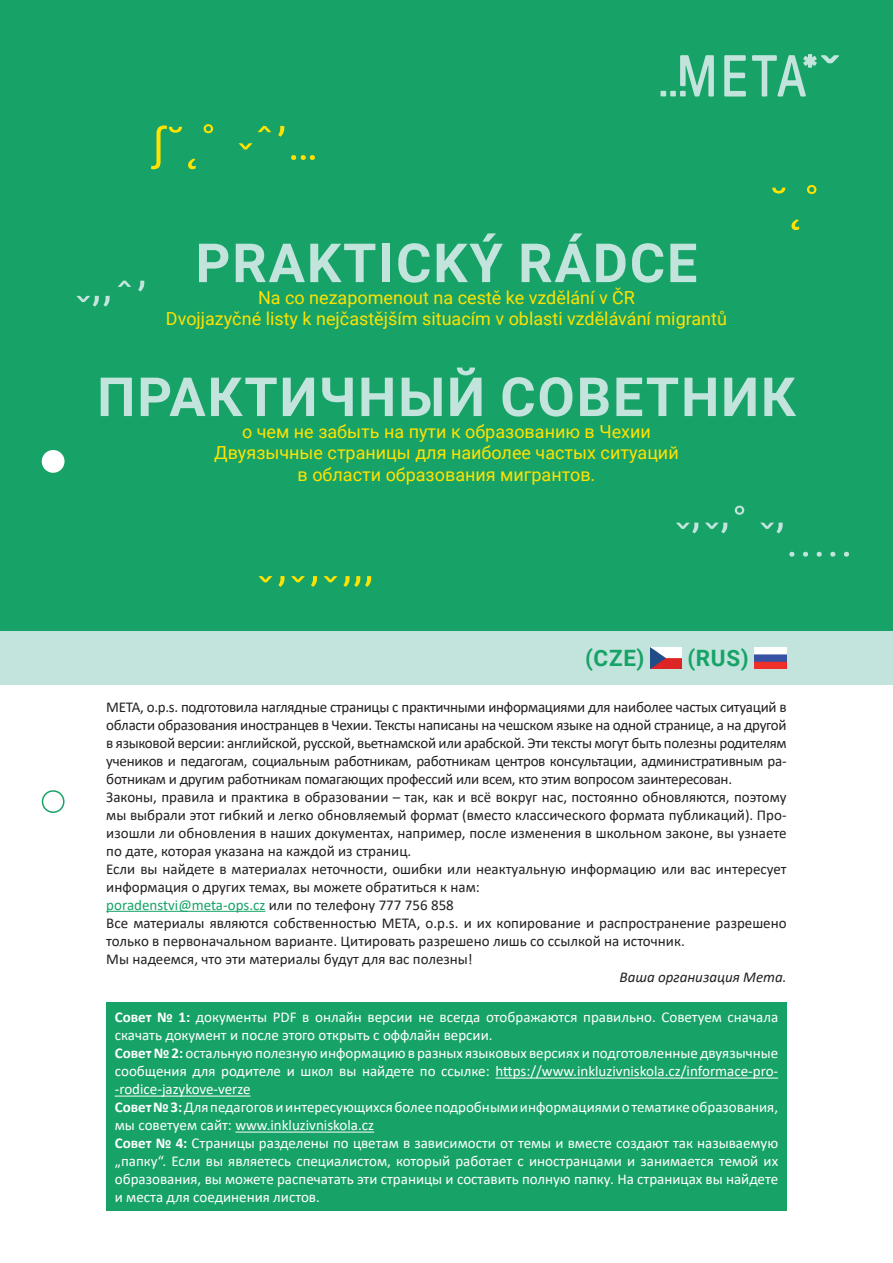
<style>
.page{position:relative;width:893px;height:1263px;background:#fff}
.page>*{position:absolute;margin:0;border:0;box-sizing:border-box;transform-origin:0 0}
.t1{font:700 54px "Roboto";letter-spacing:.035em;color:#c2e4dc}
.t2{font:700 22.5px "Roboto";color:#17a367}
.t3{font:18px/21.6px "Roboto";color:#ffe201;text-align:center}
.t4{font:15px/18px "Calibri";letter-spacing:-.005em;color:#231f20}
.t5{font:15px/18px "Calibri";color:#fff}
.t6{font:italic 15px "Calibri";color:#231f20}
.s1{color:#17a367}
.s2{font-weight:700}
</style>
<div class="page">
<div style="left:0;top:0;width:893px;height:631px;background:#17a367"></div>
<div style="left:43px;top:451px;width:21px;height:21px;background:#fff;border-radius:50%"></div>
<div style="left:42px;top:450px;width:23px;height:23px;border:2px solid #fff;border-radius:50%"></div>
<div style="left:42px;top:790px;width:23px;height:23px;border:2px solid #17a367;border-radius:50%"></div>
<svg style="left:724px;top:55px;width:22px;height:42px"></svg>
<svg style="left:752px;top:54px;width:87px;height:43px"></svg>
<svg style="left:660px;top:55px;width:54px;height:42px"></svg>
<svg style="left:151px;top:125px;width:31px;height:44px"></svg>
<svg style="left:188px;top:158px;width:8px;height:11px"></svg>
<svg style="left:204px;top:124px;width:9px;height:9px"></svg>
<svg style="left:239px;top:143px;width:13px;height:6px"></svg>
<svg style="left:258px;top:126px;width:13px;height:6px"></svg>
<svg style="left:278px;top:126px;width:6px;height:11px"></svg>
<svg style="left:291px;top:155px;width:24px;height:5px"></svg>
<svg style="left:676px;top:523px;width:22px;height:10px"></svg>
<svg style="left:705px;top:523px;width:22px;height:10px"></svg>
<svg style="left:735px;top:506px;width:9px;height:9px"></svg>
<svg style="left:760px;top:523px;width:23px;height:10px"></svg>
<svg style="left:789px;top:552px;width:5px;height:5px"></svg>
<svg style="left:803px;top:552px;width:5px;height:5px"></svg>
<svg style="left:817px;top:552px;width:5px;height:5px"></svg>
<svg style="left:830px;top:552px;width:5px;height:5px"></svg>
<svg style="left:844px;top:552px;width:5px;height:5px"></svg>
<svg style="left:77px;top:296px;width:33px;height:11px"></svg>
<svg style="left:118px;top:281px;width:13px;height:6px"></svg>
<svg style="left:138px;top:281px;width:6px;height:10px"></svg>
<svg style="left:772px;top:188px;width:13px;height:6px"></svg>
<svg style="left:791px;top:219px;width:8px;height:11px"></svg>
<svg style="left:807px;top:185px;width:9px;height:9px"></svg>
<div style="left:0;top:631px;width:893px;height:54px;background:#c2e4dc"></div>
<svg style="left:259px;top:576px;width:13px;height:6px"></svg>
<svg style="left:278px;top:576px;width:6px;height:11px"></svg>
<svg style="left:291px;top:576px;width:14px;height:6px"></svg>
<svg style="left:311px;top:576px;width:6px;height:11px"></svg>
<svg style="left:324px;top:576px;width:13px;height:6px"></svg>
<svg style="left:343px;top:576px;width:28px;height:11px"></svg>
<hr style="left:106px;top:911px;width:159px;height:1px;background:#17a367">
<div style="left:106px;top:1002px;width:681px;height:209px;background:#17a367"></div>
<hr style="left:495px;top:1077px;width:283px;height:1px;background:#fff">
<hr style="left:115px;top:1095px;width:135px;height:1px;background:#fff">
<hr style="left:235px;top:1131px;width:139px;height:1px;background:#fff">
<img style="left:650px;top:647px;width:32px;height:21px">
<img style="left:754px;top:647px;width:32px;height:21px">
<h1 class="t1" style="left:196px;top:225px;width:503px">PRAKTICKÝ RÁDCE</h1>
<p class="t3" style="left:166px;top:286px;width:563px">Na co nezapomenout na cestě ke vzdělání v ČR<br>Dvojjazyčné listy k nejčastějším situacím v oblasti vzdělávání migrantů</p>
<h1 class="t1" style="left:97px;top:359px;width:700px">ПРАКТИЧНЫЙ СОВЕТНИК</h1>
<p class="t3" style="left:214px;top:420px;width:466px">о чем не забыть на пути к образованию в Чехии<br>Двуязычные страницы для наиболее частых ситуаций в области образования мигрантов.</p>
<h2 class="t2" style="left:585px;top:642px;width:61px">(CZE)</h2>
<h2 class="t2" style="left:687px;top:642px;width:63px">(RUS)</h2>
<p class="t4" style="left:106px;top:697px;width:682px">META, o.p.s. подготовила наглядные страницы с практичными информациями для наиболее частых ситуаций в области образования иностранцев в Чехии. Тексты написаны на чешском языке на одной странице, а на другой в языковой версии: английской, русской, вьетнамской или арабской. Эти тексты могут быть полезны родителям учеников и педагогам, социальным работникам, работникам центров консультации, административным ра&shy;ботникам и другим работникам помагающих профессий или всем, кто этим вопросом заинтересован.<br>Законы, правила и практика в образовании – так, как и всё вокруг нас, постоянно обновляются, поэтому мы выбрали этот гибкий и легко обновляемый формат (вместо классического формата публикаций). Про&shy;изошли ли обновления в наших документах, например, после изменения в школьном законе, вы узнаете по дате, которая указана на каждой из страниц.<br>Если вы найдете в материалах неточности, ошибки или неактуальную информацию или вас интересует информация о других темах, вы можете обратиться к нам:<br><span class="s1">poradenstvi@meta-ops.cz</span> или по телефону 777 756 858<br>Все материалы являются собственностью META, o.p.s. и их копирование и распространение разрешено только в первоначальном варианте. Цитировать разрешено лишь со ссылкой на источник.<br>Мы надеемся, что эти материалы будут для вас полезны!</p>
<p class="t6" style="left:619px;top:966px;width:169px">Ваша организация Мета.</p>
<p class="t5" style="left:115px;top:1008px;width:665px"><span class="s2">Совет № 1:</span> документы PDF в онлайн версии не всегда отображаются правильно. Советуем сначала скачать документ и после этого открыть с оффлайн версии.<br><span class="s2">Совет № 2:</span> остальную полезную информацию в разных языковых версиях и подготовленные двуязычные сообщения для родителе и школ вы найдете по ссылке: https://www.inkluzivniskola.cz/informace-pro--rodice-jazykove-verze<br><span class="s2">Совет № 3:</span> Для педагогов и интересующихся более подробными информациями о тематике образования, мы советуем сайт: www.inkluzivniskola.cz<br><span class="s2">Совет № 4:</span> Страницы разделены по цветам в зависимости от темы и вместе создают так называемую „папку“. Если вы являетесь специалистом, который работает с иностранцами и занимается темой их образования, вы можете распечатать эти страницы и составить полную папку. На страницах вы найдете и места для соединения листов.</p>
</div>
